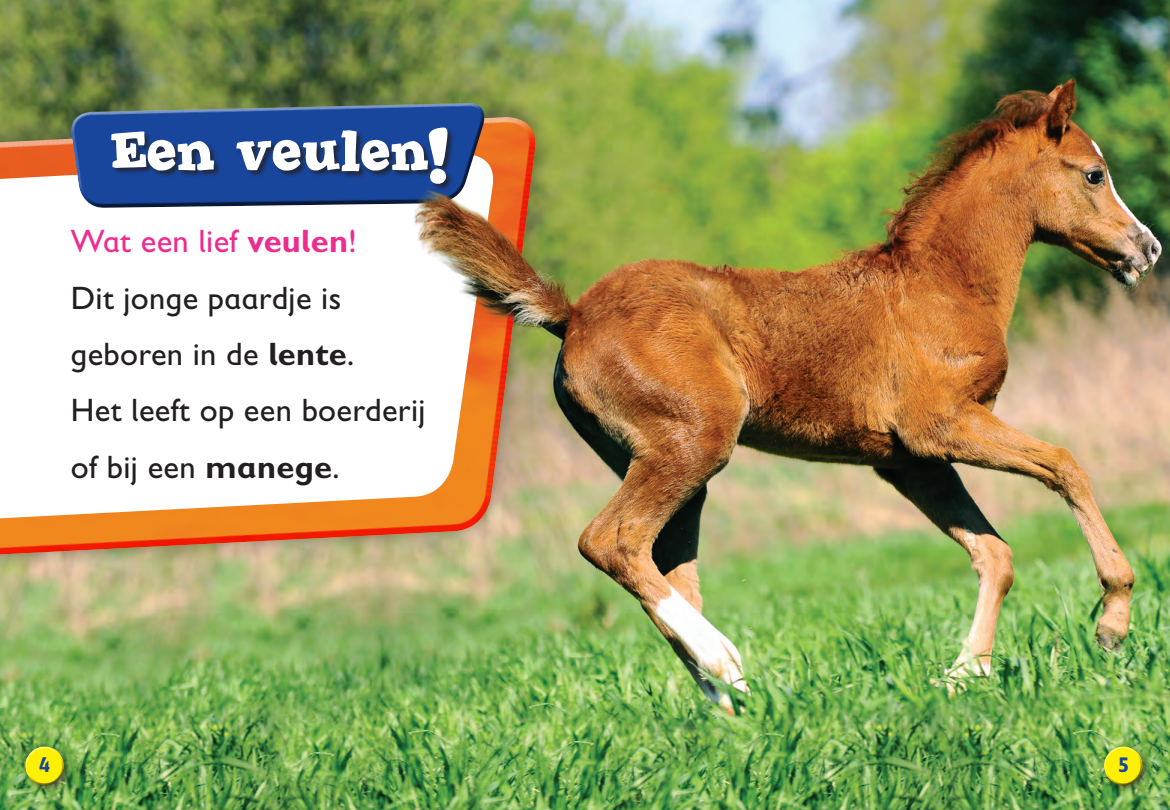
<style>
.page{position:relative;width:1170px;height:810px;background:#fff}
.page>*{position:absolute;margin:0;border:0;box-sizing:border-box;transform-origin:0 0}
.t1{font:56.25px "ELE Pizza";letter-spacing:.04em;color:#fff}
.t2{font:32.5px/56.2px "Gill Sans Infant Std";letter-spacing:.01em;color:#231f20}
.t3{font:700 21.38px "Gill Sans Infant Std";color:#18469d}
.s1{font-size:61.88px}
.s2{color:#ed2c8f}
.s3{font-weight:700;color:#ed2c8f}
.s4{font-weight:700}
</style>
<div class="page">
<img style="left:0;top:0;width:1170px;height:810px">
<svg style="left:0;top:62px;width:558px;height:550px;background:#929c63"></svg>
<svg style="left:0;top:91px;width:537px;height:500px;background:#bb9e6a"></svg>
<svg style="left:0;top:152px;width:497px;height:376px"></svg>
<svg style="left:69px;top:99px;width:307px;height:7px;background:#5f743b"></svg>
<svg style="left:69px;top:106px;width:307px;height:110px;fill:#18469d"></svg>
<div style="left:111px;top:127px;width:345px;height:65px;background:#231f20;opacity:.75"></div>
<img style="left:376px;top:0;width:257px;height:365px">
<div style="left:1100px;top:743px;width:52px;height:52px;background:#231f20;opacity:.6"></div>
<div style="left:1103px;top:743px;width:41px;height:33px;background:#fff;opacity:.75"></div>
<svg style="left:1103px;top:753px;width:41px;height:33px"></svg>
<div style="left:21px;top:743px;width:52px;height:51px;background:#231f20;opacity:.6"></div>
<div style="left:24px;top:745px;width:42px;height:31px;background:#fff;opacity:.75"></div>
<svg style="left:24px;top:752px;width:42px;height:34px"></svg>
<h1 class="t1" style="left:109px;top:128px;width:339px">Een veu<span class="s1">l</span>en!</h1>
<p class="t2" style="left:71px;top:213px;width:356px"><span class="s2">Wat een lief</span> <span class="s3">veulen</span><span class="s2">!<br></span>Dit jonge paardje is geboren in de <span class="s4">lente</span>.<br>Het leeft op een boerderij of bij een <span class="s4">manege</span>.</p>
<p class="t3" style="left:39px;top:752px;width:13px">4</p>
<p class="t3" style="left:1118px;top:752px;width:13px">5</p>
</div>
